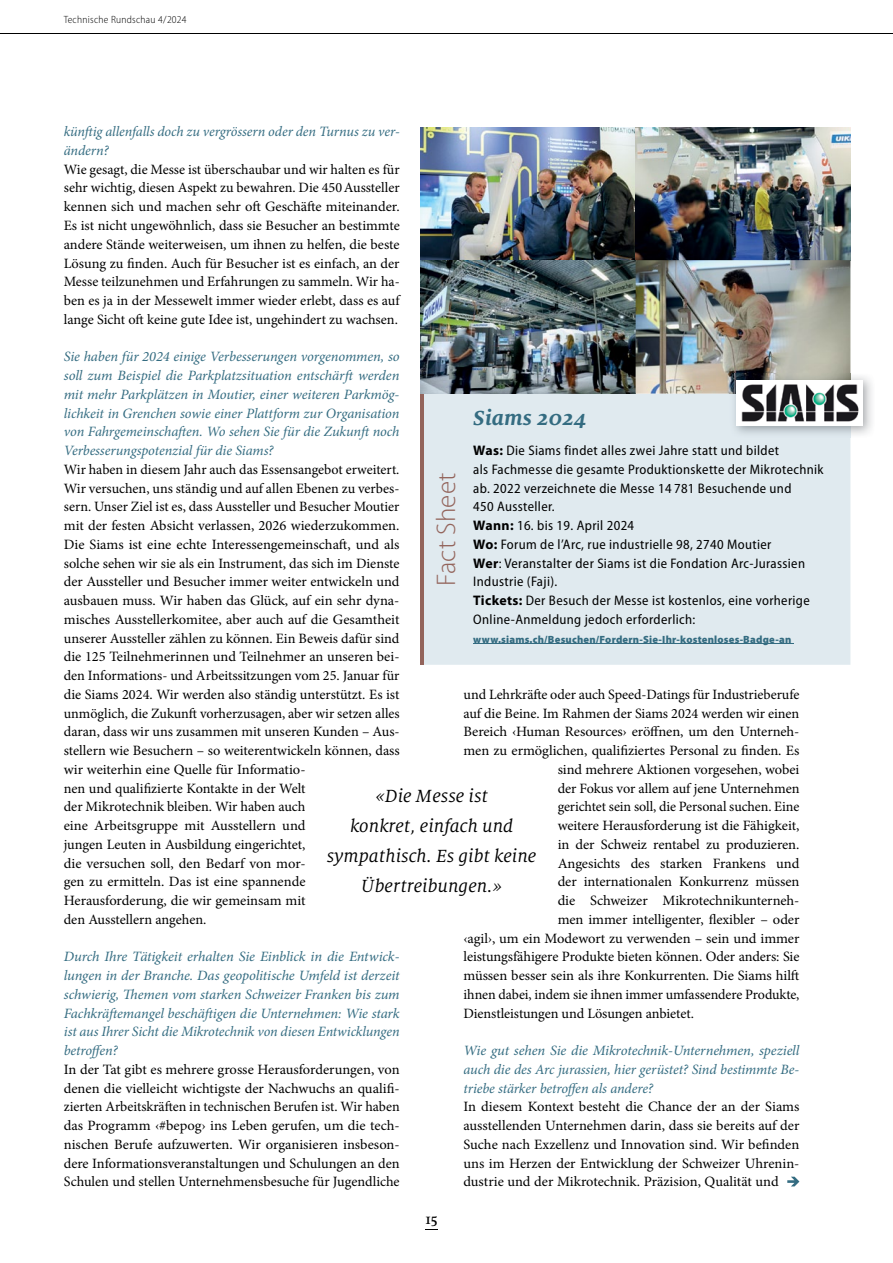
<style>
.page{position:relative;width:893px;height:1263px;background:#fff}
.page>*{position:absolute;margin:0;border:0;box-sizing:border-box;transform-origin:0 0}
.t1{font:300 27px "Myriad Pro";letter-spacing:.005em;color:#93645b}
.t2{font:italic 700 22.5px "Milo Serif Pro";letter-spacing:.005em;color:#346c81}
.t3{font:italic 19.5px/30px "Milo Serif Pro";letter-spacing:.005em;color:#000;text-align:center}
.t4{font:500 15px "Milo Serif Pro";color:#000}
.t5{font:14.25px/18.8px "Minion Pro";letter-spacing:-.005em;color:#000;text-align:justify}
.t6{font:italic 14.25px/18.8px "Minion Pro";letter-spacing:-.01em;color:#346c81;text-align:justify}
.t7{font:semi-condensed 13.8px/18.8px "Myriad Pro";letter-spacing:.025em;color:#000}
.t8{font:900 10.5px "Myriad Pro";letter-spacing:.02em;color:#346c81}
.t9{font:300 semi-condensed 10.5px "Myriad Pro";letter-spacing:.025em;color:#000}
.s1{font-weight:700;font-stretch:normal}
</style>
<div class="page">
<hr style="left:0;top:34px;width:893px;height:1px;background:#000">
<svg style="left:425px;top:1229px;width:13px;height:1px"></svg>
<svg style="left:787px;top:1177px;width:12px;height:9px"></svg>
<div style="left:424px;top:394px;width:426px;height:271px;background:#e0eaef"></div>
<hr style="left:421px;top:394px;width:3px;height:271px;background:#93645b">
<hr style="left:473px;top:643px;width:321px;height:1px;background:#346c81">
<img style="left:421px;top:128px;width:429px;height:266px">
<img style="left:730px;top:374px;width:142px;height:64px">
<img style="left:736px;top:380px;width:127px;height:45px">
<p class="t9" style="left:64px;top:14px;width:124px">Technische Rundschau 4 / 2024</p>
<p class="t6" style="left:64px;top:122px;width:337px">künftig allenfalls doch zu vergrössern oder den Turnus zu ver&shy;ändern?</p>
<p class="t5" style="left:64px;top:160px;width:337px">Wie gesagt, die Messe ist überschaubar und wir halten es für sehr wichtig, diesen Aspekt zu bewahren. Die 450 Aussteller kennen sich und machen sehr oft Geschäfte miteinander.<br>Es ist nicht ungewöhnlich, dass sie Besucher an bestimmte andere Stände weiterweisen, um ihnen zu helfen, die beste Lösung zu finden. Auch für Besucher ist es einfach, an der Messe teilzunehmen und Erfahrungen zu sammeln. Wir ha&shy;ben es ja in der Messewelt immer wieder erlebt, dass es auf lange Sicht oft keine gute Idee ist, ungehindert zu wachsen.</p>
<p class="t6" style="left:64px;top:347px;width:337px">Sie haben für 2024 einige Verbesserungen vorgenommen, so soll zum Beispiel die Parkplatzsituation entschärft werden mit mehr Parkplätzen in Moutier, einer weiteren Parkmög&shy;lichkeit in Grenchen sowie einer Plattform zur Organisation von Fahrgemeinschaften. Wo sehen Sie für die Zukunft noch Verbesserungspotenzial für die Siams?</p>
<p class="t5" style="left:64px;top:460px;width:337px;text-align:left">Wir haben in diesem Jahr auch das Essensangebot erweitert.<br>Wir versuchen, uns ständig und auf allen Ebenen zu verbes&shy;sern. Unser Ziel ist es, dass Aussteller und Besucher Moutier mit der festen Absicht verlassen, 2026 wiederzukommen.<br>Die Siams ist eine echte Interessengemeinschaft, und als solche sehen wir sie als ein Instrument, das sich im Dienste der Aussteller und Besucher immer weiter entwickeln und ausbauen muss. Wir haben das Glück, auf ein sehr dyna&shy;misches Ausstellerkomitee, aber auch auf die Gesamtheit unserer Aussteller zählen zu können. Ein Beweis dafür sind die 125 Teilnehmerinnen und Teilnehmer an unseren bei&shy;den Informations- und Arbeitssitzungen vom 25. Januar für die Siams 2024. Wir werden also ständig unterstützt. Es ist unmöglich, die Zukunft vorherzusagen, aber wir setzen alles daran, dass wir uns zusammen mit unseren Kunden – Aus&shy;stellern wie Besuchern – so weiterentwickeln können, dass wir weiterhin eine Quelle für Informatio-<br>nen und qualifizierte Kontakte in der Welt<br>der Mikrotechnik bleiben. Wir haben auch<br>eine Arbeitsgruppe mit Ausstellern und<br>jungen Leuten in Ausbildung eingerichtet,<br>die versuchen soll, den Bedarf von mor-<br>gen zu ermitteln. Das ist eine spannende Herausforderung, die wir gemeinsam mit<br>den Ausstellern angehen.</p>
<p class="t6" style="left:64px;top:947px;width:337px">Durch Ihre Tätigkeit erhalten Sie Einblick in die Entwick&shy;lungen in der Branche. Das geopolitische Umfeld ist derzeit schwierig, Themen vom starken Schweizer Franken bis zum Fachkräftemangel beschäftigen die Unternehmen: Wie stark ist aus Ihrer Sicht die Mikrotechnik von diesen Entwicklungen betroffen?</p>
<p class="t5" style="left:64px;top:1060px;width:337px">In der Tat gibt es mehrere grosse Herausforderungen, von denen die vielleicht wichtigste der Nachwuchs an qualifi&shy;zierten Arbeitskräften in technischen Berufen ist. Wir haben das Programm ‹#bepog› ins Leben gerufen, um die tech&shy;nischen Berufe aufzuwerten. Wir organisieren insbeson&shy;dere Informationsveranstaltungen und Schulungen an den Schulen und stellen Unternehmensbesuche für Jugendliche</p>
<h2 class="t2" style="left:473px;top:405px;width:116px">Siams 2024</h2>
<p class="t7" style="left:473px;top:441px;width:352px"><span class="s1">Was:</span> Die Siams findet alles zwei Jahre statt und bildet<br>als Fachmesse die gesamte Produktionskette der Mikrotechnik ab. 2022 verzeichnete die Messe 14 781 Besuchende und<br>450 Aussteller.<br><span class="s1">Wann:</span> 16. bis 19. April 2024<br><span class="s1">Wo:</span> Forum de l’Arc, rue industrielle 98, 2740 Moutier<br><span class="s1">Wer</span>: Veranstalter der Siams ist die Fondation Arc-Jurassien Industrie (Faji).<br><span class="s1">Tickets:</span> Der Besuch der Messe ist kostenlos, eine vorherige Online-Anmeldung jedoch erforderlich:</p>
<p class="t8" style="left:473px;top:633px;width:319px">www.siams.ch/Besuchen/Fordern-Sie-Ihr-kostenloses-Badge-an</p>
<h1 class="t1" style="left:431px;top:585px;width:114px;rotate:-90deg">Fact Sheet</h1>
<p class="t5" style="left:463px;top:685px;width:337px">und Lehrkräfte oder auch Speed-Datings für Industrieberufe</p>
<p class="t5" style="left:463px;top:704px;width:337px">auf die Beine. Im Rahmen der Siams 2024 werden wir einen</p>
<p class="t5" style="left:463px;top:722px;width:337px">Bereich ‹Human Resources› eröffnen, um den Unterneh-</p>
<p class="t5" style="left:463px;top:741px;width:337px">men zu ermöglichen, qualifiziertes Personal zu finden. Es</p>
<p class="t5" style="left:558px;top:760px;width:243px">sind mehrere Aktionen vorgesehen, wobei</p>
<p class="t5" style="left:558px;top:779px;width:243px">der Fokus vor allem auf jene Unternehmen</p>
<p class="t5" style="left:558px;top:797px;width:243px">gerichtet sein soll, die Personal suchen. Eine</p>
<p class="t5" style="left:558px;top:816px;width:243px">weitere Herausforderung ist die Fähigkeit,</p>
<p class="t5" style="left:558px;top:835px;width:243px">in der Schweiz rentabel zu produzieren.</p>
<p class="t5" style="left:558px;top:854px;width:243px">Angesichts des starken Frankens und</p>
<p class="t5" style="left:558px;top:872px;width:243px">der internationalen Konkurrenz müssen</p>
<p class="t5" style="left:558px;top:891px;width:243px">die Schweizer Mikrotechnikunterneh-</p>
<p class="t5" style="left:558px;top:910px;width:243px">men immer intelligenter, flexibler – oder</p>
<p class="t5" style="left:463px;top:929px;width:337px">‹agil›, um ein Modewort zu verwenden – sein und immer</p>
<p class="t5" style="left:463px;top:947px;width:337px">leistungsfähigere Produkte bieten können. Oder anders: Sie</p>
<p class="t5" style="left:463px;top:966px;width:337px">müssen besser sein als ihre Konkurrenten. Die Siams hilft</p>
<p class="t5" style="left:463px;top:985px;width:337px">ihnen dabei, indem sie ihnen immer umfassendere Produkte,</p>
<p class="t5" style="left:463px;top:1004px;width:232px">Dienstleistungen und Lösungen anbietet.</p>
<p class="t6" style="left:463px;top:1041px;width:337px">Wie gut sehen Sie die Mikrotechnik-Unternehmen, speziell auch die des Arc jurassien, hier gerüstet? Sind bestimmte Be&shy;triebe stärker betroffen als andere?</p>
<p class="t5" style="left:463px;top:1097px;width:337px">In diesem Kontext besteht die Chance der an der Siams ausstellenden Unternehmen darin, dass sie bereits auf der Suche nach Exzellenz und Innovation sind. Wir befinden uns im Herzen der Entwicklung der Schweizer Uhrenin&shy;dustrie und der Mikrotechnik. Präzision, Qualität und</p>
<h3 class="t3" style="left:327px;top:781px;width:211px">«Die Messe ist<br>konkret, einfach und sympathisch. Es gibt keine<br>Übertreibungen.»</h3>
<p class="t4" style="left:425px;top:1210px;width:14px">15</p>
</div>
